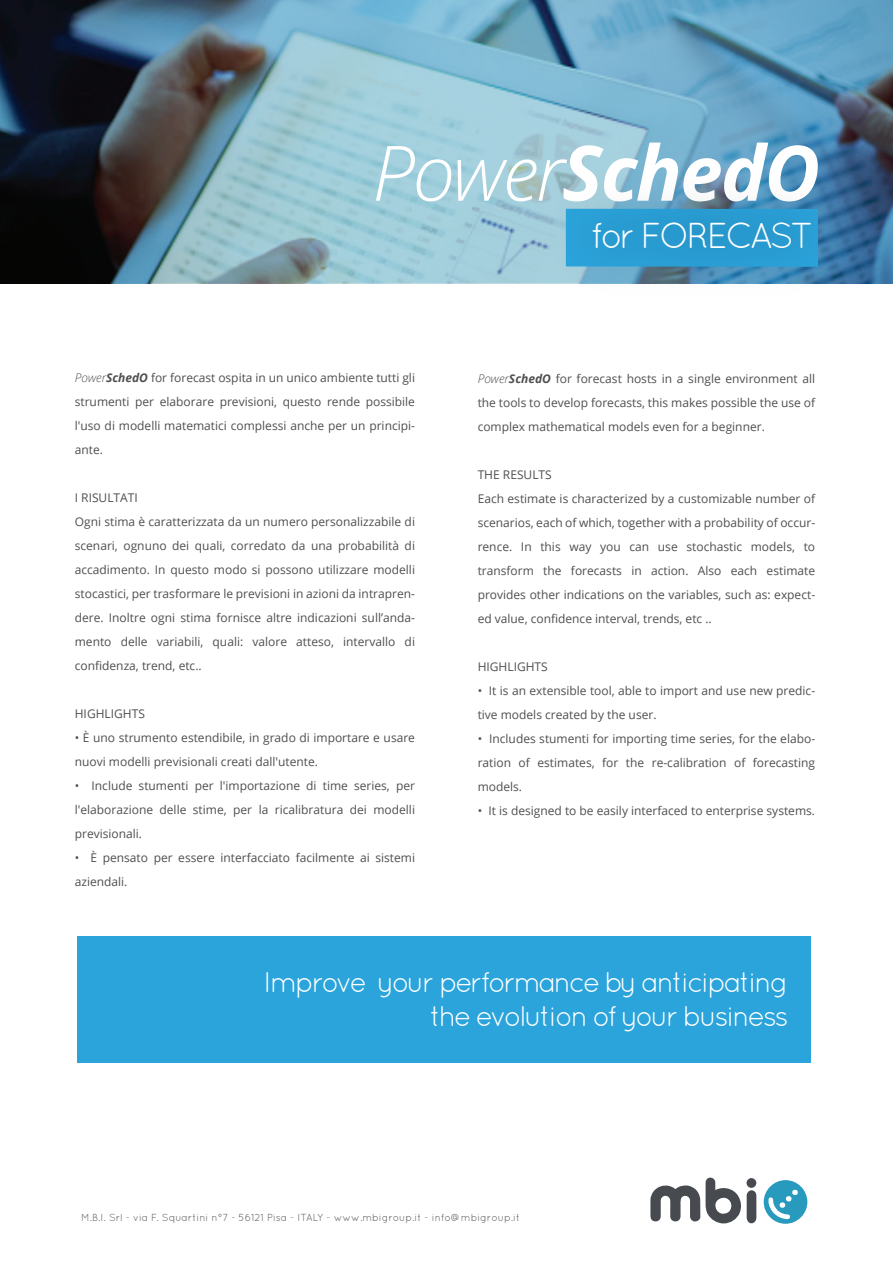
<style>
.page{position:relative;width:893px;height:1263px;background:#fff}
.page>*{position:absolute;margin:0;border:0;box-sizing:border-box;transform-origin:0 0}
.t1{font:italic 700 76.5px "Open Sans";letter-spacing:-.025em;color:#fff}
.t2{font:36px "Quicksand";letter-spacing:-.09em;color:#fff}
.t3{font:28.5px/34.2px "Quicksand";letter-spacing:-.075em;color:#fff;text-align:right}
.t4{font:12px/24px "Open Sans";color:#4e4f4e}
.t5{font:10.2px "Quicksand";color:#575757}
.s1{font-weight:300}
.s2{font-weight:300;font-style:italic}
.s3{font-weight:700;font-style:italic}
.s4{color:#4e504e}
</style>
<div class="page">
<div style="left:764px;top:1180px;width:43px;height:44px;background:#279abe;border-radius:50%"></div>
<svg style="left:767px;top:1189px;width:31px;height:30px"></svg>
<svg style="left:650px;top:1185px;width:50px;height:37px"></svg>
<svg style="left:706px;top:1177px;width:50px;height:47px"></svg>
<img style="left:0;top:0;width:893px;height:284px">
<div style="left:77px;top:936px;width:734px;height:127px;background:#2ba4dc"></div>
<img style="left:505px;top:150px;width:376px;height:134px">
<h1 class="t1" style="left:372px;top:119px;width:449px"><span class="s1">Power</span>SchedO</h1>
<p class="t4" style="left:75px;top:365px;width:342px;text-align:justify"><span class="s2">Power</span><span class="s3">SchedO</span> for forecast ospita in un unico ambiente tutti gli strumenti per elaborare previsioni, questo rende possibile l'uso di modelli matematici complessi anche per un principi&shy;ante.</p>
<p class="t4" style="left:75px;top:485px;width:342px">I RISULTATI<br>Ogni stima è caratterizzata da un numero personalizzabile di scenari, ognuno dei quali, corredato da una probabilità di accadimento. In questo modo si possono utilizzare modelli stocastici, per trasformare le previsioni in azioni da intrapren&shy;dere. Inoltre ogni stima fornisce altre indicazioni sull’anda&shy;mento delle variabili, quali: valore atteso, intervallo di confidenza, trend, etc..</p>
<p class="t4" style="left:75px;top:701px;width:72px">HIGHLIGHTS</p>
<p class="t4" style="left:75px;top:725px;width:342px"><span class="s4">•</span> È uno strumento estendibile, in grado di importare e usare nuovi modelli previsionali creati dall'utente.</p>
<p class="t4" style="left:75px;top:773px;width:342px;text-align:justify"><span class="s4">•</span> Include stumenti per l'importazione di time series, per l'elaborazione delle stime, per la ricalibratura dei modelli previsionali.</p>
<p class="t4" style="left:75px;top:845px;width:342px"><span class="s4">•</span> È pensato per essere interfacciato facilmente ai sistemi aziendali.</p>
<h2 class="t2" style="left:590px;top:215px;width:225px">for FORECAST</h2>
<p class="t4" style="left:478px;top:366px;width:339px;text-align:justify"><span class="s2">Power</span><span class="s3">SchedO</span> for forecast hosts in a single environment all the tools to develop forecasts, this makes possible the use of complex mathematical models even for a beginner.</p>
<p class="t4" style="left:478px;top:462px;width:339px">THE RESULTS<br>Each estimate is characterized by a customizable number of scenarios, each of which, together with a probability of occur&shy;rence. In this way you can use stochastic models, to transform the forecasts in action. Also each estimate provides other indications on the variables, such as: expect&shy;ed value, confidence interval, trends, etc ..</p>
<p class="t4" style="left:478px;top:654px;width:72px">HIGHLIGHTS</p>
<p class="t4" style="left:478px;top:678px;width:339px"><span class="s4">•</span> It is an extensible tool, able to import and use new predic&shy;tive models created by the user.</p>
<p class="t4" style="left:478px;top:726px;width:339px;text-align:justify"><span class="s4">•</span> Includes stumenti for importing time series, for the elabo&shy;ration of estimates, for the re-calibration of forecasting models.</p>
<p class="t4" style="left:478px;top:798px;width:339px"><span class="s4">•</span> It is designed to be easily interfaced to enterprise systems.</p>
<h3 class="t3" style="left:264px;top:964px;width:527px">Improve your performance by anticipating the evolution of your business</h3>
<p class="t5" style="left:81px;top:1211px;width:440px">M.B.I. Srl - via F. Squartini n°7 - 56121 Pisa - ITALY - www.mbigroup.it - info@mbigroup.it</p>
</div>
